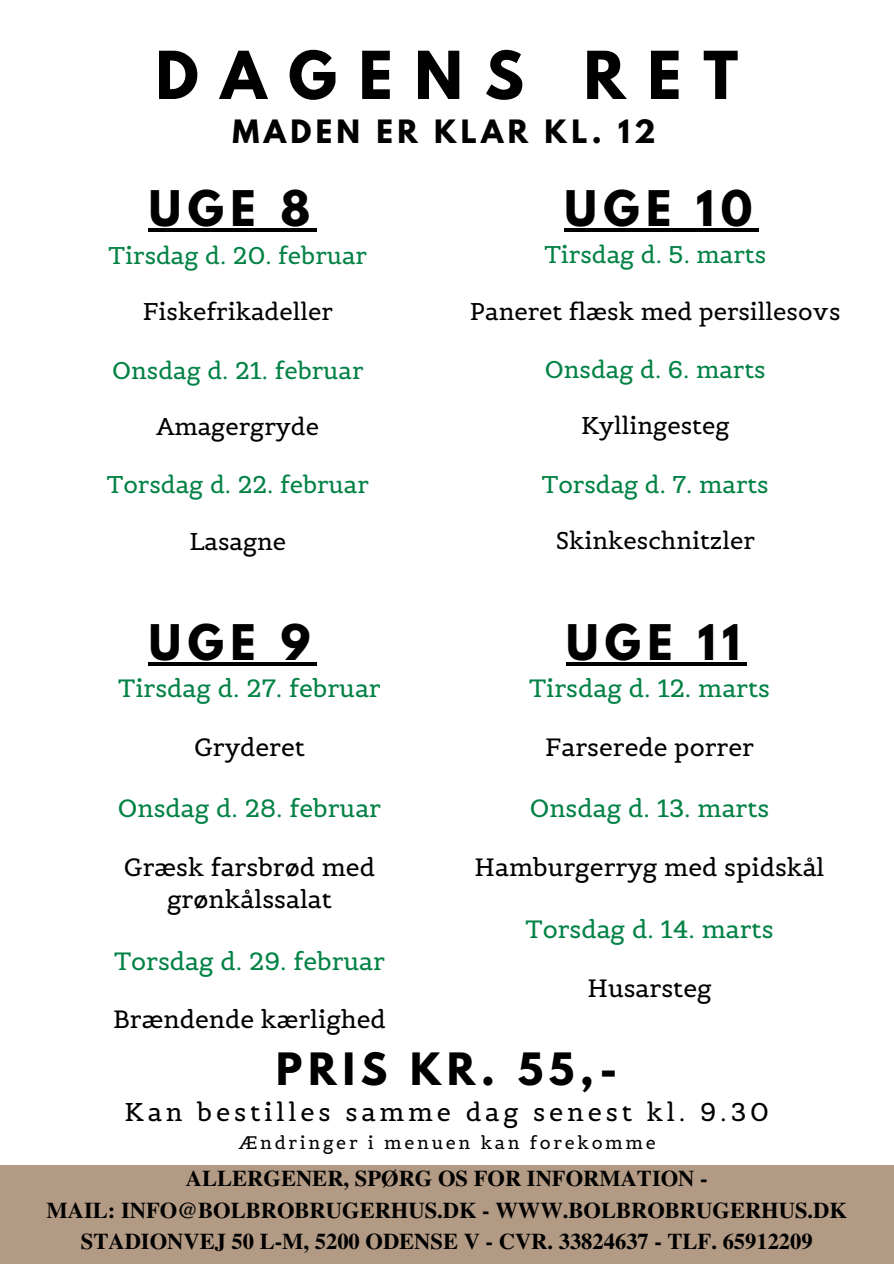
<style>
.page{position:relative;width:894px;height:1264px;background:#fff}
.page>*{position:absolute;margin:0;border:0;box-sizing:border-box;transform-origin:0 0}
.t1{font:700 58.5px "League Spartan";letter-spacing:.375em;color:#000}
.t2{font:700 43.5px "League Spartan";letter-spacing:.15em;color:#000}
.t3{font:700 39.45px "League Spartan";letter-spacing:.15em;color:#000}
.t4{font:700 28.5px "League Spartan";letter-spacing:.15em;color:#000}
.t5{font:25.5px "Belgrano";letter-spacing:.15em;color:#000}
.t6{font:24.75px "Belgrano";color:#038245}
.t7{font:24.75px/31.5px "Belgrano";color:#000;text-align:center}
.t8{font:24px "Belgrano";color:#038245}
.t9{font:24px "Belgrano";color:#000}
.t10{font:700 22.5px/31.5px "Te X Gyre Termes";color:#000;text-align:center}
.t11{font:18px "Belgrano";letter-spacing:.15em;color:#000}
</style>
<div class="page">
<div style="left:0;top:1164px;width:893px;height:99px;background:#b29a84"></div>
<hr style="left:564px;top:228px;width:194px;height:3px;background:#000">
<hr style="left:566px;top:662px;width:180px;height:3px;background:#000">
<hr style="left:149px;top:228px;width:168px;height:3px;background:#000">
<hr style="left:149px;top:662px;width:168px;height:3px;background:#000">
<h1 class="t1" style="left:155px;top:46px;width:584px">DAGENS RET</h1>
<p class="t4" style="left:232px;top:118px;width:424px">MADEN ER KLAR KL. 12</p>
<h4 class="t2" style="left:149px;top:187px;width:163px">UGE 8</h4>
<h3 class="t2" style="left:564px;top:187px;width:189px">UGE 10</h3>
<h4 class="t8" style="left:109px;top:240px;width:260px">Tirsdag d. 20. februar</h4>
<h4 class="t9" style="left:143px;top:296px;width:191px">Fiskefrikadeller</h4>
<h4 class="t8" style="left:112px;top:355px;width:253px">Onsdag d. 21. februar</h4>
<h4 class="t9" style="left:156px;top:411px;width:164px">Amagergryde</h4>
<h4 class="t8" style="left:107px;top:469px;width:263px">Torsdag d. 22. februar</h4>
<h4 class="t9" style="left:189px;top:526px;width:98px">Lasagne</h4>
<h4 class="t8" style="left:544px;top:239px;width:223px">Tirsdag d. 5. marts</h4>
<h4 class="t9" style="left:470px;top:296px;width:372px">Paneret flæsk med persillesovs</h4>
<h4 class="t8" style="left:544px;top:354px;width:222px">Onsdag d. 6. marts</h4>
<h4 class="t9" style="left:581px;top:410px;width:150px">Kyllingesteg</h4>
<h4 class="t8" style="left:541px;top:469px;width:228px">Torsdag d. 7. marts</h4>
<h4 class="t9" style="left:555px;top:525px;width:200px">Skinkeschnitzler</h4>
<h4 class="t2" style="left:149px;top:621px;width:163px">UGE 9</h4>
<h4 class="t6" style="left:118px;top:673px;width:264px">Tirsdag d. 27. februar</h4>
<h4 class="t7" style="left:194px;top:731px;width:112px">Gryderet</h4>
<h4 class="t6" style="left:118px;top:792px;width:264px">Onsdag d. 28. februar</h4>
<h2 class="t7" style="left:124px;top:851px;width:252px">Græsk farsbrød med grønkålssalat</h2>
<h4 class="t6" style="left:114px;top:945px;width:272px">Torsdag d. 29. februar</h4>
<p class="t7" style="left:113px;top:1003px;width:274px">Brændende kærlighed</p>
<h4 class="t2" style="left:566px;top:621px;width:176px">UGE 11</h4>
<h4 class="t6" style="left:529px;top:673px;width:242px">Tirsdag d. 12. marts</h4>
<h4 class="t7" style="left:545px;top:731px;width:210px">Farserede porrer</h4>
<h4 class="t6" style="left:529px;top:792px;width:241px">Onsdag d. 13. marts</h4>
<h2 class="t7" style="left:474px;top:851px;width:351px">Hamburgerryg med spidskål</h2>
<h2 class="t6" style="left:525px;top:913px;width:249px">Torsdag d. 14. marts</h2>
<h4 class="t7" style="left:587px;top:972px;width:126px">Husarsteg</h4>
<h4 class="t3" style="left:276px;top:1049px;width:342px">PRIS KR. 55,-</h4>
<h4 class="t5" style="left:125px;top:1095px;width:645px">Kan bestilles samme dag senest kl. 9.30</h4>
<h4 class="t11" style="left:239px;top:1131px;width:418px">Ændringer i menuen kan forekomme</h4>
<h2 class="t10" style="left:186px;top:1161px;width:523px">ALLERGENER, SPØRG OS FOR INFORMATION -</h2>
<h2 class="t10" style="left:47px;top:1193px;width:801px">MAIL: INFO@BOLBROBRUGERHUS.DK - WWW.BOLBROBRUGERHUS.DK<br>STADIONVEJ 50 L-M, 5200 ODENSE V - CVR. 33824637 - TLF. 65912209</h2>
</div>
